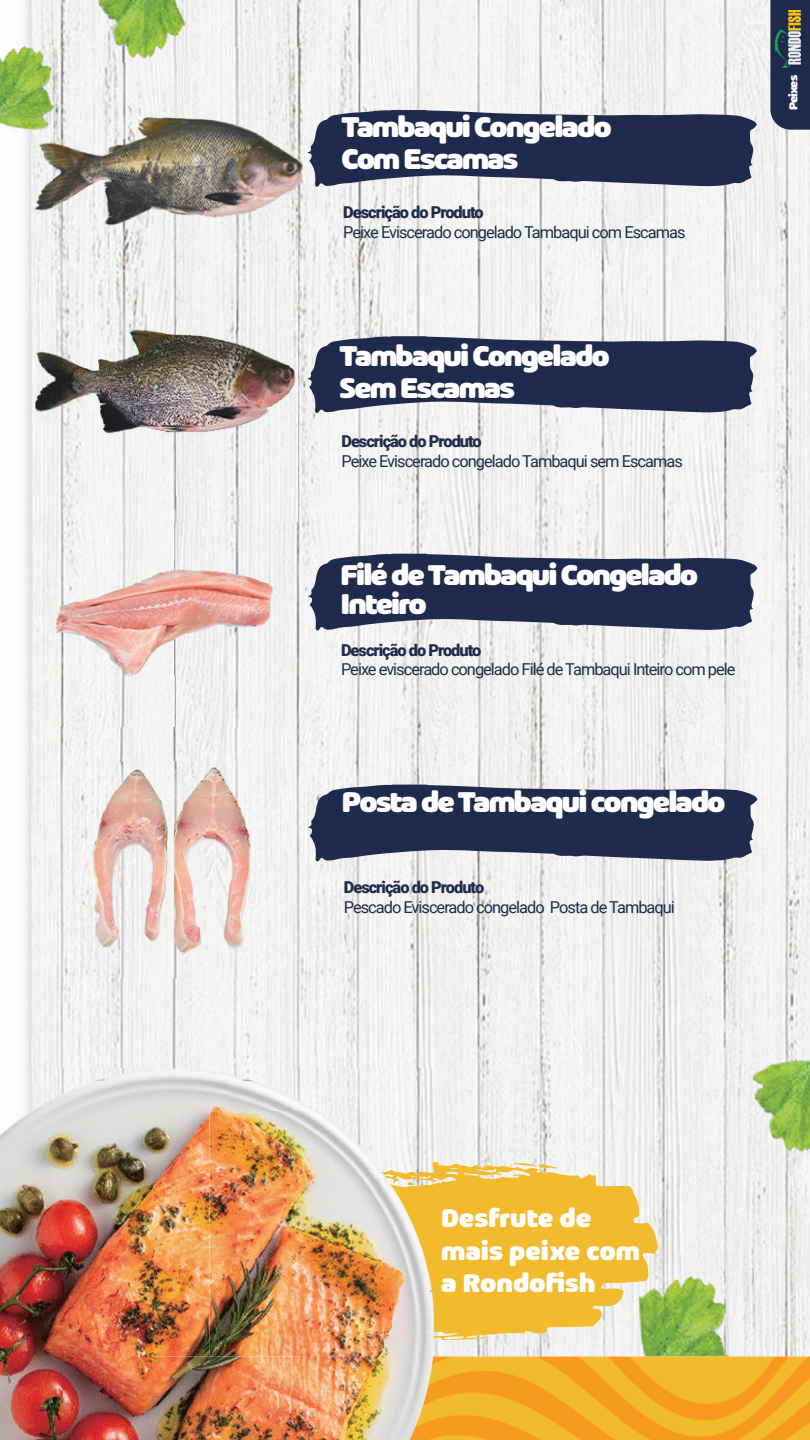
<style>
.page{position:relative;width:810px;height:1440px;background:#fff}
.page>*{position:absolute;margin:0;border:0;box-sizing:border-box;transform-origin:0 0}
.t1{font:800 30.22px/31.5px "Arlon";letter-spacing:-.06em;color:#fff}
.t2{font:800 27.08px/32.5px "Arlon";color:#fff}
.t3{font:16.42px "Roboto";letter-spacing:-.06em;color:#1f2b4c}
.t4{font:900 16.42px "Roboto";letter-spacing:-.06em;color:#1f2b4c}
.t5{font:800 12.3px "Arlon";letter-spacing:-.06em;color:#fff}
</style>
<div class="page">
<img style="left:0;top:0;width:810px;height:1440px">
<img style="left:639px;top:1276px;width:90px;height:81px">
<img style="left:0;top:45px;width:54px;height:89px">
<svg style="left:770px;top:0;width:40px;height:130px"></svg>
<img style="left:775px;top:10px;width:25px;height:57px">
<img style="left:434px;top:1111px;width:6px;height:246px">
<svg style="left:434px;top:1161px;width:224px;height:180px;fill:#f2bb2d"></svg>
<svg style="left:512px;top:1162px;width:45px;height:7px"></svg>
<svg style="left:307px;top:110px;width:450px;height:77px"></svg>
<img style="left:54px;top:47px;width:253px;height:206px">
<img style="left:32px;top:47px;width:22px;height:283px">
<img style="left:298px;top:253px;width:9px;height:77px">
<svg style="left:307px;top:336px;width:450px;height:77px"></svg>
<img style="left:33px;top:250px;width:265px;height:271px">
<img style="left:0;top:1069px;width:229px;height:288px">
<img style="left:229px;top:1069px;width:205px;height:42px">
<img style="left:209px;top:1111px;width:175px;height:246px">
<img style="left:384px;top:1111px;width:50px;height:51px">
<img style="left:384px;top:1331px;width:50px;height:26px">
<img style="left:364px;top:1162px;width:70px;height:169px">
<svg style="left:408px;top:1182px;width:7px;height:4px"></svg>
<img style="left:752px;top:1040px;width:58px;height:116px">
<img style="left:96px;top:0;width:91px;height:63px">
<svg style="left:308px;top:553px;width:449px;height:78px"></svg>
<svg style="left:308px;top:784px;width:449px;height:78px"></svg>
<img style="left:53px;top:521px;width:224px;height:206px">
<img style="left:68px;top:761px;width:211px;height:217px">
<h1 class="t1" style="left:341px;top:109px;width:272px">Tambaqui Congelado<br>Com Escamas</h1>
<p class="t4" style="left:343px;top:201px;width:142px">Descrição do Produto</p>
<p class="t3" style="left:343px;top:221px;width:344px">Peixe Eviscerado congelado Tambaqui com Escamas</p>
<h1 class="t1" style="left:340px;top:338px;width:272px">Tambaqui Congelado<br>Sem Escamas</h1>
<p class="t4" style="left:341px;top:430px;width:142px">Descrição do Produto</p>
<p class="t3" style="left:341px;top:450px;width:343px">Peixe Eviscerado congelado Tambaqui sem Escamas</p>
<h1 class="t1" style="left:340px;top:559px;width:359px;line-height:28.7px">Filé de Tambaqui Congelado<br>Inteiro</h1>
<p class="t4" style="left:341px;top:639px;width:142px">Descrição do Produto</p>
<p class="t3" style="left:341px;top:657px;width:396px">Peixe eviscerado congelado Filé de Tambaqui Inteiro com pele</p>
<h1 class="t1" style="left:342px;top:784px;width:385px">Posta de Tambaqui congelado</h1>
<p class="t4" style="left:344px;top:876px;width:142px">Descrição do Produto</p>
<p class="t3" style="left:344px;top:895px;width:333px">Pescado Eviscerado congelado Posta de Tambaqui</p>
<p class="t5" style="left:784px;top:110px;width:37px;rotate:-90deg">Peixes</p>
<h2 class="t2" style="left:441px;top:1200px;width:200px">Desfrute de mais peixe com a Rondofish</h2>
</div>
